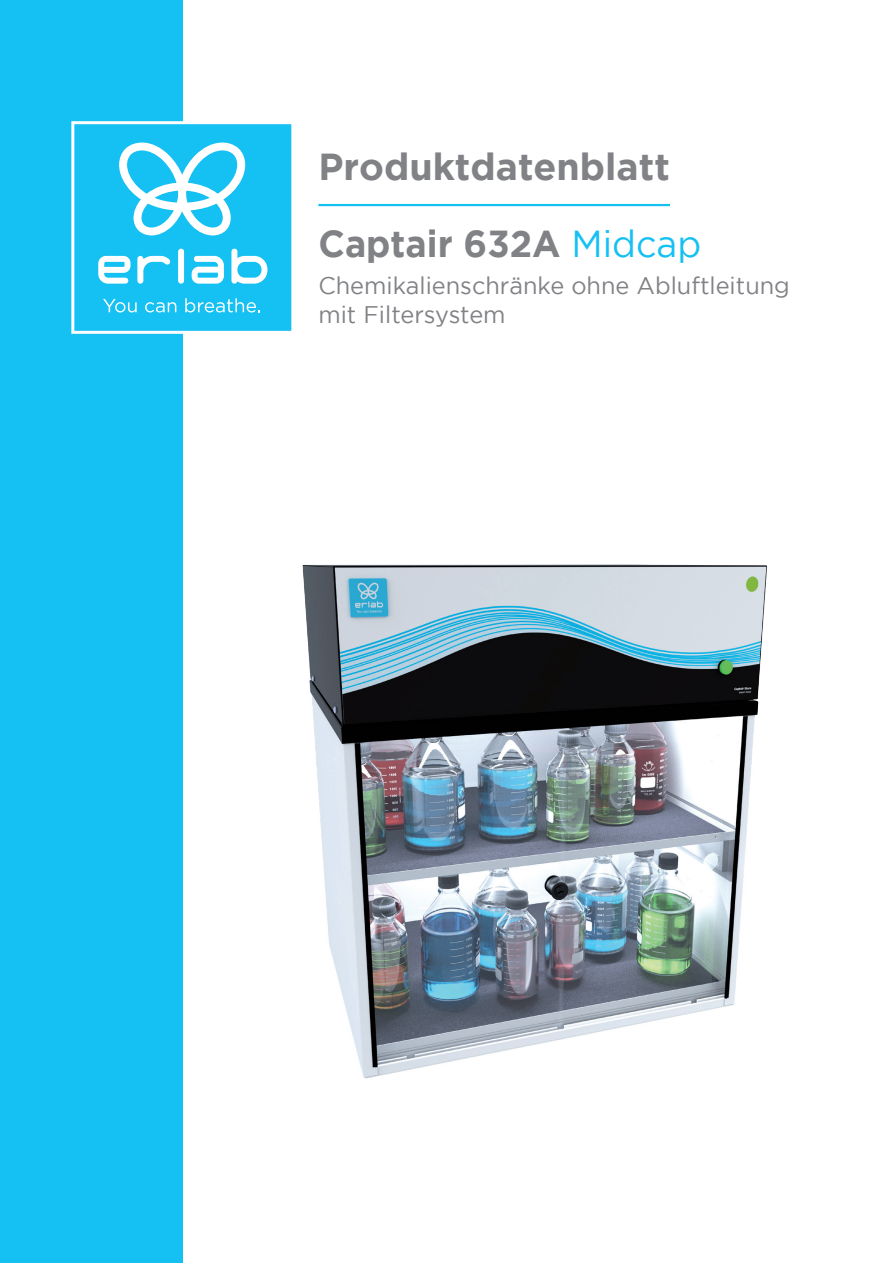
<style>
.page{position:relative;width:893px;height:1263px;background:#fff}
.page>*{position:absolute;margin:0;border:0;box-sizing:border-box;transform-origin:0 0}
.t1{font:700 37.5px "Gotham";color:#808285;scale:.96 1}
.t2{font:700 37.5px "Gotham";color:#808285}
.t3{font:24px/28.8px "Gotham";color:#808285}
.s1{font-weight:400;color:#15c0f2}
</style>
<div class="page">
<hr style="left:318px;top:204px;width:352px;height:2px;background:#15c0f2">
<div style="left:0;top:0;width:183px;height:1263px;background:#15c0f2"></div>
<div style="left:71px;top:121px;width:223px;height:213px;background:#15c0f2;border:3px solid #fff"></div>
<svg style="left:103px;top:299px;width:34px;height:13px"></svg>
<svg style="left:145px;top:302px;width:31px;height:10px"></svg>
<svg style="left:185px;top:298px;width:75px;height:14px"></svg>
<div style="left:178px;top:249px;width:6px;height:35px;background:#fff;border-radius:3px"></div>
<svg style="left:231px;top:249px;width:36px;height:35px"></svg>
<svg style="left:137px;top:256px;width:33px;height:28px"></svg>
<svg style="left:192px;top:256px;width:32px;height:28px"></svg>
<svg style="left:98px;top:256px;width:33px;height:28px"></svg>
<svg style="left:119px;top:142px;width:126px;height:93px"></svg>
<img style="left:302px;top:564px;width:466px;height:515px">
<h1 class="t2" style="left:318px;top:145px;width:353px">Produktdatenblatt</h1>
<h1 class="t1" style="left:318px;top:222px;width:400px">Captair 632A <span class="s1">Midcap</span></h1>
<p class="t3" style="left:318px;top:271px;width:473px">Chemikalienschränke ohne Abluftleitung mit Filtersystem</p>
</div>
